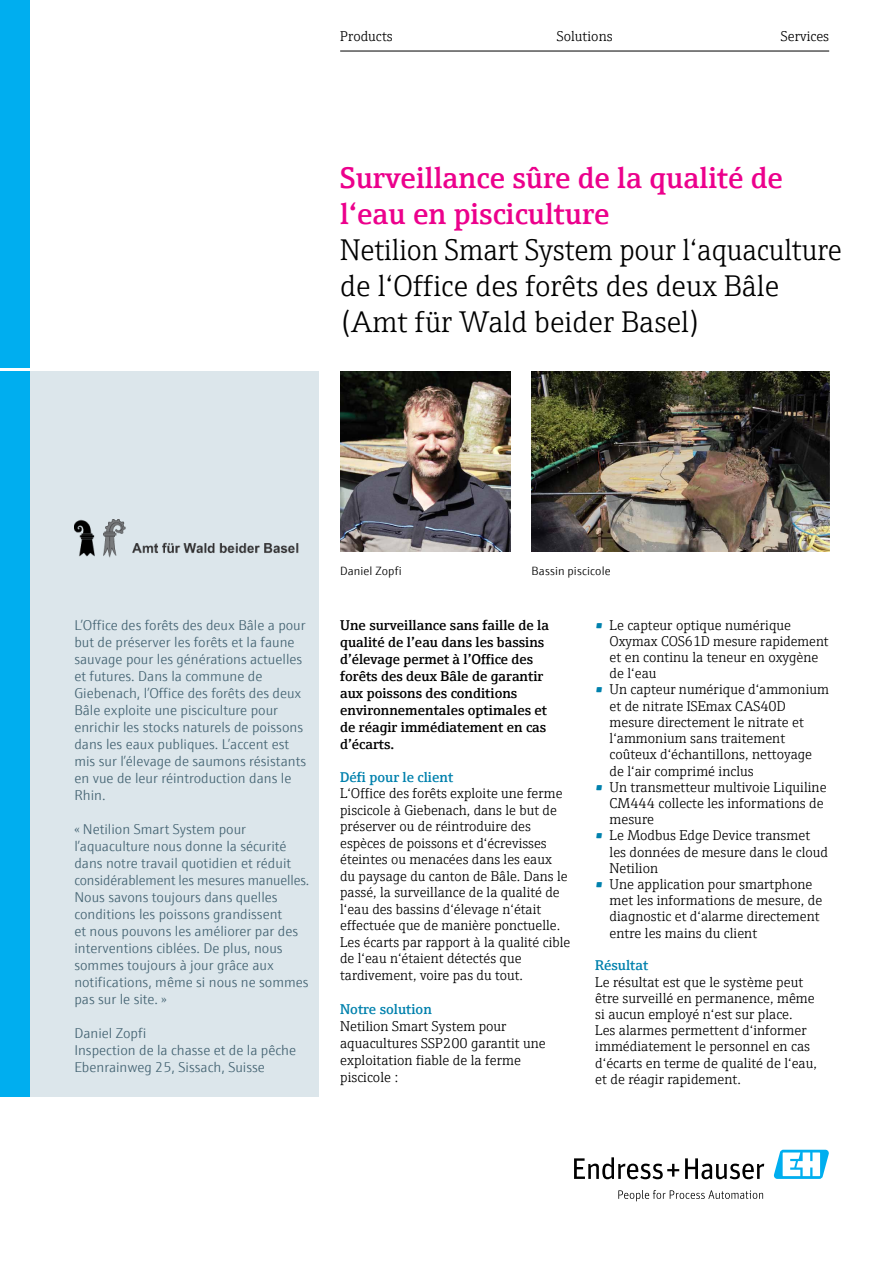
<style>
.page{position:relative;width:893px;height:1263px;background:#fff}
.page>*{position:absolute;margin:0;border:0;box-sizing:border-box;transform-origin:0 0}
.t1{font:300 30px/36px "E+H Serif";color:#000}
.t2{font:600 30px/36px "E+H Serif";color:#ec008c}
.t3{font:300 14.25px/16.2px "E+H Serif";color:#000}
.t4{font:300 14.25px/17px "E+H Sans";color:#456473}
.t5{font:600 14.25px/17px "E+H Serif";color:#000}
.t6{font:600 14.25px "E+H Serif";color:#0081ad}
.t7{font:300 12px "E+H Sans";letter-spacing:.01em;color:#000}
.s1{font-weight:600;color:#0081ad}
</style>
<div class="page">
<div style="left:30px;top:371px;width:289px;height:725px;background:#dce6eb"></div>
<img style="left:531px;top:371px;width:298px;height:181px">
<img style="left:74px;top:519px;width:225px;height:38px">
<img style="left:340px;top:371px;width:170px;height:181px">
<svg style="left:574px;top:1157px;width:105px;height:22px"></svg>
<svg style="left:685px;top:1158px;width:79px;height:21px"></svg>
<svg style="left:618px;top:1190px;width:145px;height:11px"></svg>
<svg style="left:773px;top:1150px;width:56px;height:29px"></svg>
<div style="left:0;top:0;width:30px;height:1096px;background:#00aeef"></div>
<hr style="left:0;top:369px;width:32px;height:2px;background:#fff">
<hr style="left:340px;top:51px;width:489px;height:1px;background:#000">
<p class="t3" style="left:340px;top:27px;width:54px">Products</p>
<p class="t3" style="left:557px;top:27px;width:57px">Solutions</p>
<p class="t3" style="left:781px;top:27px;width:50px">Services</p>
<h1 class="t2" style="left:340px;top:157px;width:444px">Surveillance sûre de la qualité de l‘eau en pisciculture</h1>
<h1 class="t1" style="left:340px;top:230px;width:503px">Netilion Smart System pour l‘aquaculture de l‘Office des forêts des deux Bâle (Amt für Wald beider Basel)</h1>
<p class="t4" style="left:74px;top:615px;width:233px">L’Office des forêts des deux Bâle a pour but de préserver les forêts et la faune sauvage pour les générations actuelles et futures. Dans la commune de Giebenach, l’Office des forêts des deux Bâle exploite une pisciculture pour enrichir les stocks naturels de poissons dans les eaux publiques. L’accent est mis sur l’élevage de saumons résistants en vue de leur réintroduction dans le Rhin.</p>
<p class="t4" style="left:74px;top:819px;width:236px">« Netilion Smart System pour l’aquaculture nous donne la sécurité dans notre travail quotidien et réduit considérablement les mesures manuelles.<br>Nous savons toujours dans quelles conditions les poissons grandissent<br>et nous pouvons les améliorer par des interventions ciblées. De plus, nous sommes toujours à jour grâce aux notifications, même si nous ne sommes pas sur le site. »</p>
<p class="t4" style="left:74px;top:1023px;width:223px">Daniel Zopfi<br>Inspection de la chasse et de la pêche<br>Ebenrainweg 25, Sissach, Suisse</p>
<p class="t7" style="left:340px;top:562px;width:63px">Daniel Zopfi</p>
<p class="t7" style="left:531px;top:562px;width:81px">Bassin piscicole</p>
<p class="t5" style="left:340px;top:615px;width:210px">Une surveillance sans faille de la qualité de l’eau dans les bassins d’élevage permet à l’Office des forêts des deux Bâle de garantir aux poissons des conditions environnementales optimales et de réagir immédiatement en cas d’écarts.</p>
<p class="t6" style="left:340px;top:766px;width:115px">Défi pour le client</p>
<p class="t3" style="left:340px;top:784px;width:232px">L‘Office des forêts exploite une ferme piscicole à Giebenach, dans le but de préserver ou de réintroduire des espèces de poissons et d‘écrevisses éteintes ou menacées dans les eaux du paysage du canton de Bâle. Dans le passé, la surveillance de la qualité de l‘eau des bassins d‘élevage n‘était effectuée que de manière ponctuelle.<br>Les écarts par rapport à la qualité cible de l‘eau n‘étaient détectés que tardivement, voire pas du tout.</p>
<p class="t6" style="left:340px;top:998px;width:93px">Notre solution</p>
<p class="t3" style="left:340px;top:1016px;width:207px;line-height:17px">Netilion Smart System pour aquacultures SSP200 garantit une exploitation fiable de la ferme piscicole :</p>
<p class="t3" style="left:610px;top:616px;width:221px;text-indent:-14px"><span class="s1">•</span> Le capteur optique numérique<br>Oxymax COS61D mesure rapidement et en continu la teneur en oxygène de l‘eau</p>
<p class="t3" style="left:610px;top:680px;width:221px;text-indent:-14px"><span class="s1">•</span> Un capteur numérique d‘ammonium et de nitrate ISEmax CAS40D mesure directement le nitrate et l‘ammonium sans traitement coûteux d‘échantillons, nettoyage de l‘air comprimé inclus</p>
<p class="t3" style="left:610px;top:778px;width:219px;text-indent:-14px"><span class="s1">•</span> Un transmetteur multivoie Liquiline<br>CM444 collecte les informations de mesure</p>
<p class="t3" style="left:610px;top:826px;width:220px;text-indent:-14px"><span class="s1">•</span> Le Modbus Edge Device transmet les données de mesure dans le cloud<br>Netilion</p>
<p class="t3" style="left:610px;top:875px;width:214px;text-indent:-14px"><span class="s1">•</span> Une application pour smartphone met les informations de mesure, de diagnostic et d‘alarme directement entre les mains du client</p>
<p class="t6" style="left:595px;top:954px;width:54px">Résultat</p>
<p class="t3" style="left:595px;top:972px;width:223px">Le résultat est que le système peut être surveillé en permanence, même si aucun employé n‘est sur place.<br>Les alarmes permettent d‘informer immédiatement le personnel en cas d‘écarts en terme de qualité de l‘eau, et de réagir rapidement.</p>
</div>
